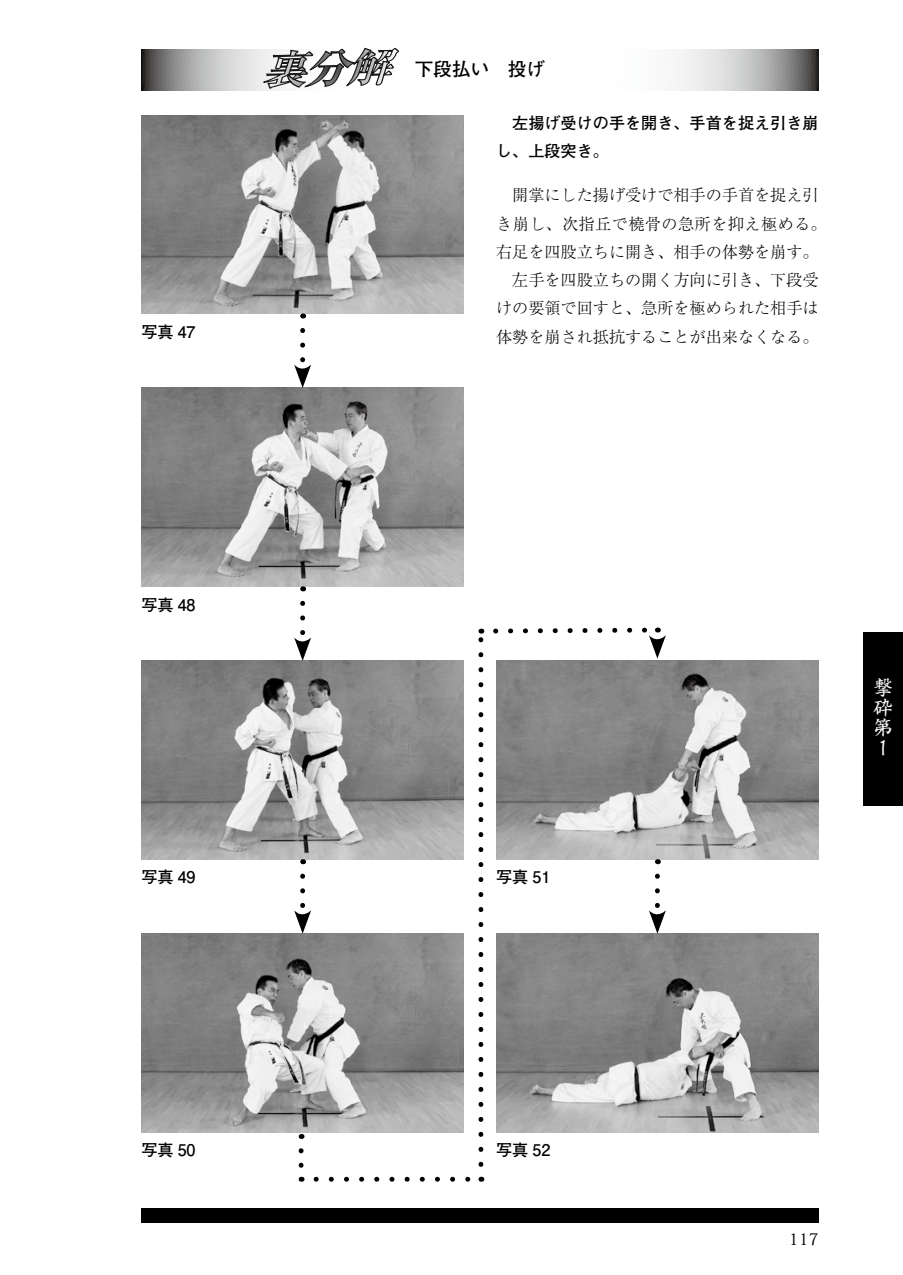
<style>
.page{position:relative;width:903px;height:1275px;background:#fff}
.page>*{position:absolute;margin:0;border:0;box-sizing:border-box;transform-origin:0 0}
.t1{font:19.78px/19.8px "Shinsei Kai Pro CBSK1";color:#fff;text-align:justify}
.t2{font:700 18.55px "Futo Go B101 Pr 5";color:#000}
.t3{font:300 16.1px/28.2px "Ryumin Pro";color:#000;text-align:center}
.t4{font:700 16.1px/28.2px "Futo Go B101 Pr 5";color:#000}
.t5{font:16.1px "Koz Min Pro";color:#000}
</style>
<div class="page">
<div style="left:863px;top:632px;width:40px;height:173px;background:#000"></div>
<img style="left:141px;top:115px;width:323px;height:199px">
<img style="left:141px;top:661px;width:323px;height:198px">
<img style="left:141px;top:934px;width:323px;height:198px">
<div style="left:141px;top:1208px;width:678px;height:14px;background:#000"></div>
<svg style="left:141px;top:50px;width:678px;height:40px"></svg>
<img style="left:496px;top:661px;width:323px;height:198px">
<img style="left:141px;top:388px;width:323px;height:198px">
<img style="left:496px;top:934px;width:323px;height:198px">
<svg style="left:294px;top:330px;width:17px;height:58px"></svg>
<svg style="left:294px;top:603px;width:17px;height:58px"></svg>
<svg style="left:294px;top:876px;width:17px;height:58px"></svg>
<svg style="left:316px;top:1177px;width:155px;height:5px"></svg>
<svg style="left:299px;top:1151px;width:5px;height:31px"></svg>
<svg style="left:478px;top:629px;width:5px;height:535px"></svg>
<svg style="left:493px;top:627px;width:173px;height:32px"></svg>
<svg style="left:649px;top:876px;width:17px;height:58px"></svg>
<svg style="left:260px;top:47px;width:142px;height:43px"></svg>
<p class="t4" style="left:141px;top:316px;width:56px">写真 47</p>
<p class="t4" style="left:141px;top:589px;width:56px">写真 48</p>
<p class="t4" style="left:141px;top:862px;width:56px">写真 49</p>
<p class="t4" style="left:141px;top:1135px;width:56px">写真 50</p>
<p class="t2" style="left:415px;top:55px;width:132px">下段払い　投げ</p>
<p class="t4" style="left:496px;top:108px;width:324px">　左揚げ受けの手を開き、手首を捉え引き崩し、上段突き。</p>
<p class="t3" style="left:496px;top:180px;width:332px">開掌にした揚げ受けで相手の手首を捉え引<br>き崩し、次指丘で橈骨の急所を抑え極める。右足を四股立ちに開き、相手の体勢を崩す。　左手を四股立ちの開く方向に引き、下段受けの要領で回すと、急所を極められた相手は体勢を崩され抵抗することが出来なくなる。</p>
<p class="t4" style="left:496px;top:862px;width:56px">写真 51</p>
<p class="t4" style="left:496px;top:1135px;width:56px">写真 52</p>
<p class="t1" style="left:873px;top:676px;width:21px">撃砕第１</p>
<p class="t5" style="left:789px;top:1227px;width:31px">117</p>
</div>
